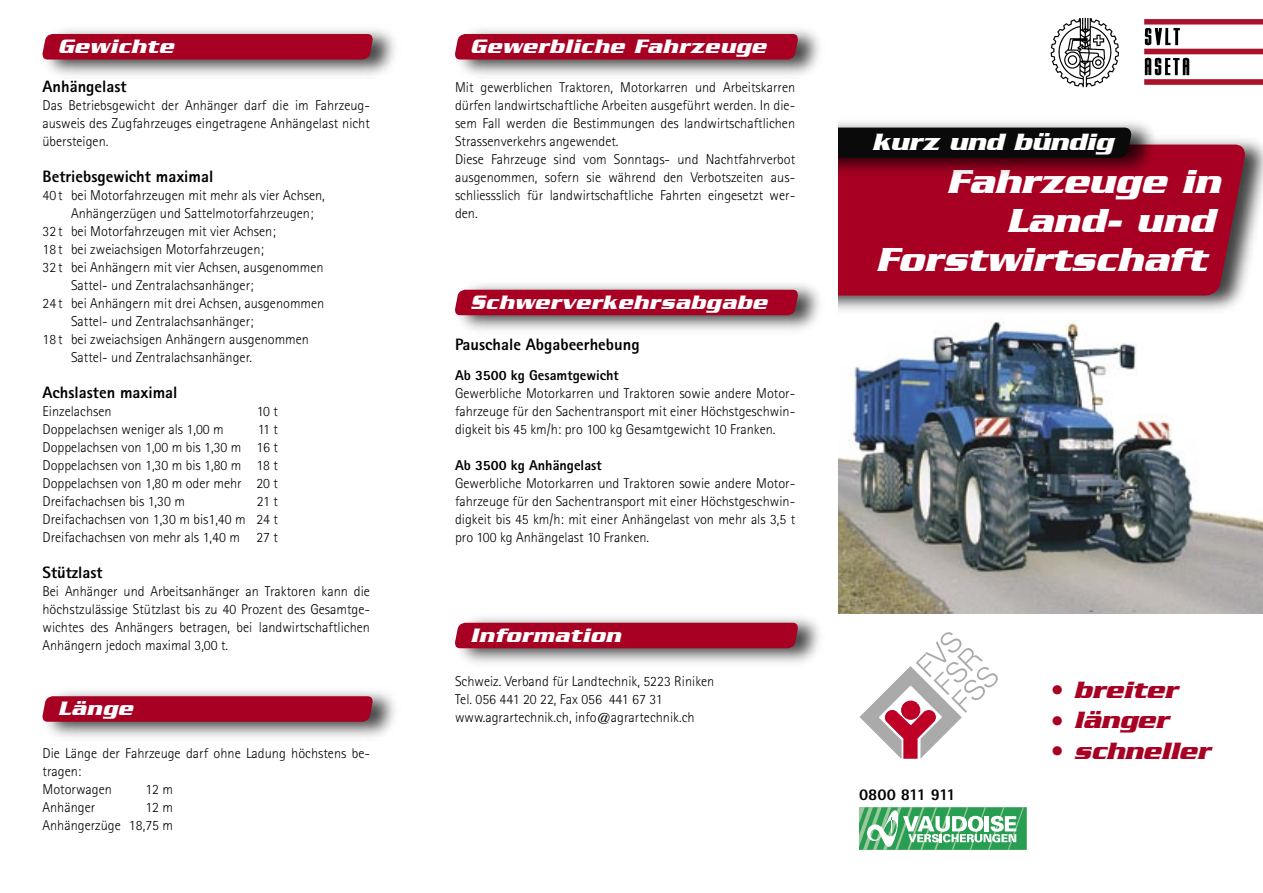
<style>
.page{position:relative;width:1263px;height:893px;background:#fff}
.page>*{position:absolute;margin:0;border:0;box-sizing:border-box;transform-origin:0 0}
.t1{font:italic 700 36px "Serpentine";letter-spacing:.005em;color:#fff}
.t2{font:italic 700 25.5px "Serpentine";color:#a80023}
.t3{font:italic 700 25.5px "Serpentine";color:#fff}
.t4{font:italic 700 21px "Serpentine";letter-spacing:.03em;color:#fff}
.t5{font:800 16.5px "Rotis Sans Serif";color:#000}
.t6{font:800 16.5px "Rotis Sans Serif";letter-spacing:-.04em;color:#000}
.t7{font:300 14.25px/18px "Rotis Sans Serif";color:#000;text-align:justify}
.t8{font:800 14.25px "Rotis Sans Serif";color:#000}
.s1{font-family:"Rotis Sans Serif";font-style:normal}
</style>
<div class="page">
<img style="left:838px;top:319px;width:425px;height:295px">
<div style="left:270px;top:135px;width:993px;height:179px;background:#000;opacity:.75"></div>
<div style="left:838px;top:145px;width:409px;height:151px;background:#a80023"></div>
<img style="left:1050px;top:17px;width:213px;height:71px">
<div style="left:402px;top:118px;width:758px;height:60px;background:#000;opacity:.75"></div>
<div style="left:838px;top:128px;width:295px;height:30px;background:#0a0a0a"></div>
<svg style="left:860px;top:632px;width:138px;height:127px"></svg>
<div style="left:0;top:0;width:838px;height:893px;background:#fff"></div>
<svg style="left:859px;top:807px;width:167px;height:43px"></svg>
<div style="left:40px;top:24px;width:361px;height:54px;background:#000;opacity:.75"></div>
<div style="left:41px;top:34px;width:333px;height:26px;background:#a80023"></div>
<div style="left:40px;top:686px;width:361px;height:54px;background:#000;opacity:.75"></div>
<svg style="left:41px;top:696px;width:333px;height:26px;background:#a80628"></svg>
<div style="left:452px;top:24px;width:374px;height:54px;background:#000;opacity:.75"></div>
<div style="left:454px;top:34px;width:345px;height:26px;background:#a80023"></div>
<div style="left:452px;top:280px;width:374px;height:54px;background:#000;opacity:.75"></div>
<div style="left:454px;top:290px;width:345px;height:25px;background:#a80023"></div>
<div style="left:452px;top:613px;width:374px;height:54px;background:#000;opacity:.75"></div>
<div style="left:454px;top:623px;width:345px;height:25px;background:#a80023"></div>
<h3 class="t4" style="left:58px;top:34px;width:118px">Gewichte</h3>
<p class="t5" style="left:43px;top:76px;width:86px">Anhängelast</p>
<p class="t7" style="left:43px;top:96px;width:329px">Das Betriebsgewicht der Anhänger darf die im Fahrzeug&shy;ausweis des Zugfahrzeuges eingetragene Anhängelast nicht übersteigen.</p>
<p class="t5" style="left:43px;top:166px;width:172px">Betriebsgewicht maximal</p>
<p class="t7" style="left:43px;top:186px;width:284px">40 t bei Motorfahrzeugen mit mehr als vier Achsen,</p>
<p class="t7" style="left:71px;top:204px;width:244px">Anhängerzügen und Sattelmotorfahrzeugen;</p>
<p class="t7" style="left:43px;top:222px;width:235px">32 t bei Motorfahrzeugen mit vier Achsen;</p>
<p class="t7" style="left:43px;top:240px;width:223px">18 t bei zweiachsigen Motorfahrzeugen;</p>
<p class="t7" style="left:43px;top:258px;width:283px">32 t bei Anhängern mit vier Achsen, ausgenommen</p>
<p class="t7" style="left:71px;top:276px;width:184px">Sattel- und Zentralachsanhänger;</p>
<p class="t7" style="left:43px;top:294px;width:283px">24 t bei Anhängern mit drei Achsen, ausgenommen</p>
<p class="t7" style="left:71px;top:312px;width:184px">Sattel- und Zentralachsanhänger;</p>
<p class="t7" style="left:43px;top:330px;width:268px">18 t bei zweiachsigen Anhängern ausgenommen</p>
<p class="t7" style="left:71px;top:348px;width:182px">Sattel- und Zentralachsanhänger.</p>
<p class="t5" style="left:43px;top:382px;width:136px">Achslasten maximal</p>
<p class="t7" style="left:43px;top:402px;width:71px">Einzelachsen</p>
<p class="t7" style="left:257px;top:402px;width:23px">10 t</p>
<p class="t7" style="left:43px;top:420px;width:183px">Doppelachsen weniger als 1,00 m</p>
<p class="t7" style="left:43px;top:420px;width:237px;text-indent:215px">11 t Doppelachsen von 1,00 m bis 1,30 m 16 t Doppelachsen von 1,30 m bis 1,80 m 18 t Doppelachsen von 1,80 m oder mehr 20 t Dreifachachsen bis 1,30 m</p>
<p class="t7" style="left:43px;top:492px;width:237px;text-indent:214px">21 t Dreifachachsen von 1,30 m bis1,40 m 24 t Dreifachachsen von mehr als 1,40 m 27 t</p>
<p class="t5" style="left:43px;top:562px;width:62px">Stützlast</p>
<p class="t7" style="left:43px;top:582px;width:329px">Bei Anhänger und Arbeitsanhänger an Traktoren kann die höchstzulässige Stützlast bis zu 40 Prozent des Gesamtge&shy;wichtes des Anhängers betragen, bei landwirtschaftlichen Anhängern jedoch maximal 3,00 t.</p>
<h3 class="t4" style="left:58px;top:696px;width:76px">Länge</h3>
<p class="t7" style="left:43px;top:744px;width:329px;text-align:left">Die Länge der Fahrzeuge darf ohne Ladung höchstens be&shy;tragen:<br>Motorwagen</p>
<p class="t7" style="left:145px;top:780px;width:29px">12 m</p>
<p class="t7" style="left:43px;top:798px;width:54px">Anhänger</p>
<p class="t7" style="left:43px;top:798px;width:132px;text-align:right">12 m<br>Anhängerzüge 18,75 m</p>
<h3 class="t4" style="left:470px;top:34px;width:297px">Gewerbliche Fahrzeuge</h3>
<p class="t7" style="left:455px;top:78px;width:342px;text-align:left">Mit gewerblichen Traktoren, Motorkarren und Arbeitskarren dürfen landwirtschaftliche Arbeiten ausgeführt werden. In die&shy;sem Fall werden die Bestimmungen des landwirtschaftlichen Strassenverkehrs angewendet.<br>Diese Fahrzeuge sind vom Sonntags- und Nachtfahrverbot ausgenommen, sofern sie während den Verbotszeiten aus&shy;schliessslich für landwirtschaftliche Fahrten eingesetzt wer&shy;den.</p>
<h3 class="t4" style="left:470px;top:290px;width:298px">Schwerverkehrsabgabe</h3>
<p class="t5" style="left:455px;top:334px;width:186px">Pauschale Abgabeerhebung</p>
<p class="t8" style="left:455px;top:366px;width:165px">Ab 3500 kg Gesamtgewicht</p>
<p class="t7" style="left:455px;top:384px;width:342px">Gewerbliche Motorkarren und Traktoren sowie andere Motor&shy;fahrzeuge für den Sachentransport mit einer Höchstgeschwin&shy;digkeit bis 45 km/h: pro 100 kg Gesamtgewicht 10 Franken.</p>
<p class="t8" style="left:455px;top:456px;width:148px">Ab 3500 kg Anhängelast</p>
<p class="t7" style="left:455px;top:474px;width:342px">Gewerbliche Motorkarren und Traktoren sowie andere Motor&shy;fahrzeuge für den Sachentransport mit einer Höchstgeschwin&shy;digkeit bis 45 km/h: mit einer Anhängelast von mehr als 3,5 t pro 100 kg Anhängelast 10 Franken.</p>
<h3 class="t4" style="left:470px;top:623px;width:152px">Information</h3>
<p class="t7" style="left:455px;top:672px;width:261px;text-align:left">Schweiz. Verband für Landtechnik, 5223 Riniken<br>Tel. 056 441 20 22, Fax 056 441 67 31 www.agrartechnik.ch, info@agrartechnik.ch</p>
<h2 class="t3" style="left:872px;top:127px;width:242px">kurz und bündig</h2>
<h1 class="t1" style="left:946px;top:161px;width:275px">Fahrzeuge in</h1>
<h1 class="t1" style="left:1006px;top:200px;width:209px">Land- und</h1>
<h1 class="t1" style="left:876px;top:239px;width:333px">Forstwirtschaft</h1>
<p class="t6" style="left:859px;top:784px;width:98px">0800 811 911</p>
<h2 class="t2" style="left:1050px;top:675px;width:129px"><span class="s1">•</span> breiter</h2>
<h2 class="t2" style="left:1050px;top:705px;width:120px"><span class="s1">•</span> länger</h2>
<h2 class="t2" style="left:1050px;top:736px;width:161px"><span class="s1">•</span> schneller</h2>
</div>
